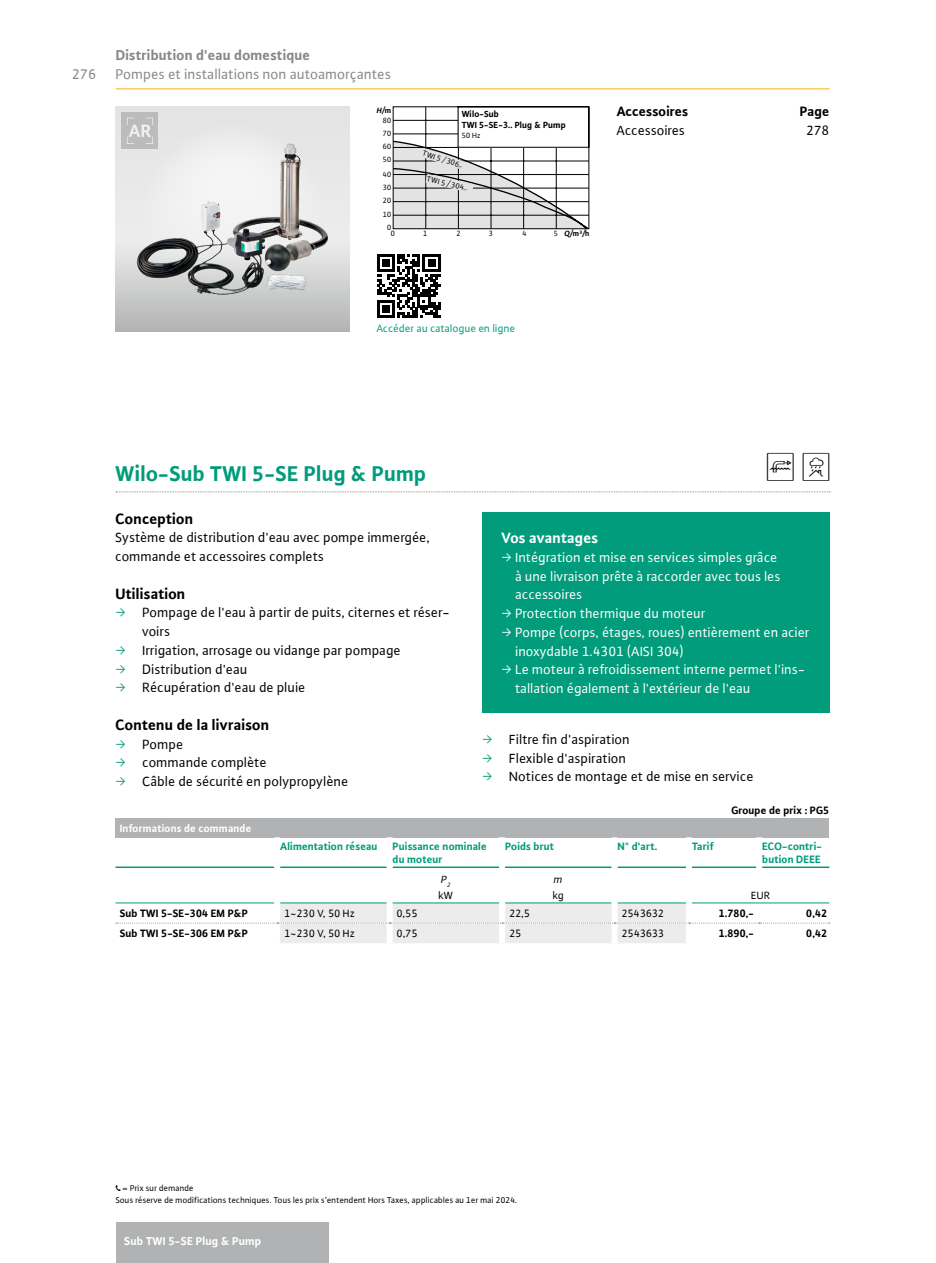
<style>
.page{position:relative;width:936px;height:1263px;background:#fff}
.page>*{position:absolute;margin:0;border:0;box-sizing:border-box;transform-origin:0 0}
.t1{font:42.75px "WILO Pict";color:#000}
.t2{font:700 22.5px "WILO Plus Global";color:#009c7a}
.t3{font:700 15.75px "WILO Plus Global";color:#000}
.t4{font:700 15.75px "WILO Plus Global";color:#fff}
.t5{font:15px "WILO Plus Global";color:#878786}
.t6{font:700 15px "WILO Plus Global";color:#878786}
.t7{font:14.25px/18.8px "WILO Plus Global";color:#000}
.t8{font:14.25px "WILO Plus Global";color:#fff}
.t9{font:700 14.25px "WILO Plus Global";color:#000}
.t10{font:700 12px "WILO Plus Global";color:#fff}
.t11{font:700 11.25px/13.5px "WILO Plus Global";color:#009c7a}
.t12{font:700 11.25px "WILO Plus Global";color:#000}
.t13{font:11.25px "WILO Plus Global";color:#000}
.t14{font:11.25px "WILO Plus Global";color:#009c7a}
.t15{font:700 11.25px "WILO Plus Global";color:#fff}
.t16{font:italic 11.25px "WILO Plus Global";color:#000}
.t17{font:700 9.3px/11.2px "WILO Plus FM";color:#000}
.t18{font:9px/12.5px "WILO Plus Global";color:#000}
.t19{font:7.95px "WILO Plus FM";color:#000}
.t20{font:700 7.95px "WILO Plus FM";color:#000}
.t21{font:7.95px "WILO Plus TF";color:#000}
.s1{font-style:italic}
.s2{font-family:"WILO Pict";color:#009c7a}
.s3{font-family:"WILO Pict"}
</style>
<div class="page">
<hr style="left:116px;top:89px;width:713px;height:1px;background:#f9b000">
<div style="left:116px;top:1222px;width:212px;height:41px;background:#b1b2b3"></div>
<svg style="left:116px;top:491px;width:714px;height:1px"></svg>
<svg style="left:115px;top:106px;width:234px;height:226px;background:#d5d6d6"></svg>
<svg style="left:392px;top:106px;width:197px;height:124px"></svg>
<svg style="left:139px;top:125px;width:187px;height:188px;background:#c6c5c5"></svg>
<img style="left:136px;top:143px;width:152px;height:146px">
<div style="left:482px;top:512px;width:347px;height:200px;background:#009c7b"></div>
<div style="left:115px;top:818px;width:714px;height:19px;background:#b1b2b3"></div>
<hr style="left:115px;top:902px;width:159px;height:1px;background:#009c7a">
<hr style="left:280px;top:902px;width:106px;height:1px;background:#009c7a">
<hr style="left:392px;top:902px;width:107px;height:1px;background:#009c7a">
<hr style="left:505px;top:902px;width:106px;height:1px;background:#009c7a">
<hr style="left:617px;top:902px;width:69px;height:1px;background:#009c7a">
<hr style="left:692px;top:902px;width:67px;height:1px;background:#009c7a">
<hr style="left:759px;top:902px;width:70px;height:1px;background:#009c7a">
<svg style="left:115px;top:903px;width:714px;height:40px"></svg>
<hr style="left:115px;top:866px;width:159px;height:2px;background:#009c7a">
<hr style="left:280px;top:866px;width:106px;height:2px;background:#009c7a">
<hr style="left:392px;top:866px;width:107px;height:2px;background:#009c7a">
<hr style="left:505px;top:866px;width:106px;height:2px;background:#009c7a">
<hr style="left:617px;top:866px;width:69px;height:2px;background:#009c7a">
<hr style="left:692px;top:866px;width:64px;height:2px;background:#009c7a">
<hr style="left:762px;top:866px;width:67px;height:2px;background:#009c7a">
<div style="left:122px;top:113px;width:36px;height:36px;background:#bcbcbc"></div>
<svg style="left:127px;top:118px;width:26px;height:26px"></svg>
<svg style="left:377px;top:254px;width:63px;height:64px"></svg>
<p class="t5" style="left:72px;top:65px;width:26px">276</p>
<p class="t6" style="left:116px;top:46px;width:196px">Distribution d'eau domestique</p>
<p class="t5" style="left:116px;top:65px;width:277px">Pompes et installations non autoamorçantes</p>
<p class="t20" style="left:377px;top:105px;width:16px"><span class="s1">H</span>/m</p>
<p class="t19" style="left:382px;top:115px;width:10px">80</p>
<p class="t17" style="left:461px;top:108px;width:106px">Wilo-Sub<br>TWI 5-SE-3.. Plug &amp; Pump</p>
<p class="t19" style="left:461px;top:130px;width:21px">50 Hz</p>
<p class="t19" style="left:424px;top:148px;width:43px;rotate:18deg">TWI 5 / 306..</p>
<p class="t19" style="left:428px;top:174px;width:43px;rotate:13deg">TWI 5 / 304..</p>
<p class="t20" style="left:564px;top:228px;width:26px"><span class="s1">Q</span>/m³/h</p>
<p class="t19" style="left:382px;top:129px;width:10px">70</p>
<p class="t19" style="left:382px;top:142px;width:10px">60</p>
<p class="t19" style="left:382px;top:155px;width:10px">50</p>
<p class="t19" style="left:382px;top:169px;width:10px">40</p>
<p class="t19" style="left:382px;top:182px;width:10px">30</p>
<p class="t19" style="left:382px;top:195px;width:10px">20</p>
<p class="t19" style="left:382px;top:210px;width:10px">10</p>
<p class="t19" style="left:387px;top:223px;width:6px">0</p>
<p class="t21" style="left:391px;top:229px;width:6px">0</p>
<p class="t21" style="left:423px;top:229px;width:6px">1</p>
<p class="t21" style="left:456px;top:229px;width:6px">2</p>
<p class="t21" style="left:488px;top:229px;width:6px">3</p>
<p class="t21" style="left:522px;top:229px;width:6px">4</p>
<p class="t21" style="left:554px;top:229px;width:6px">5</p>
<p class="t9" style="left:616px;top:103px;width:73px">Accessoires</p>
<p class="t9" style="left:799px;top:103px;width:31px">Page</p>
<p class="t7" style="left:616px;top:121px;width:70px">Accessoires</p>
<p class="t7" style="left:806px;top:121px;width:25px">278</p>
<p class="t14" style="left:377px;top:321px;width:140px">Accéder au catalogue en ligne</p>
<h2 class="t2" style="left:116px;top:460px;width:312px">Wilo-Sub TWI 5-SE Plug &amp; Pump</h2>
<h1 class="t1" style="left:767px;top:450px;width:64px">º a</h1>
<p class="t3" style="left:115px;top:509px;width:79px">Conception</p>
<p class="t7" style="left:115px;top:528px;width:316px">Système de distribution d'eau avec pompe immergée, commande et accessoires complets</p>
<p class="t3" style="left:115px;top:584px;width:71px">Utilisation</p>
<p class="t7" style="left:115px;top:603px;width:336px"><span class="s2">ƒ</span> Pompage de l'eau à partir de puits, citernes et réser-</p>
<p class="t7" style="left:142px;top:622px;width:29px">voirs</p>
<p class="t7" style="left:115px;top:641px;width:287px"><span class="s2">ƒ</span> Irrigation, arrosage ou vidange par pompage</p>
<p class="t7" style="left:115px;top:659px;width:134px"><span class="s2">ƒ</span> Distribution d'eau</p>
<p class="t7" style="left:115px;top:678px;width:192px"><span class="s2">ƒ</span> Récupération d'eau de pluie</p>
<p class="t3" style="left:115px;top:715px;width:155px">Contenu de la livraison</p>
<p class="t7" style="left:115px;top:734px;width:234px"><span class="s2">ƒ</span> Pompe<br><span class="s2">ƒ</span> commande complète<br><span class="s2">ƒ</span> Câble de sécurité en polypropylène</p>
<p class="t7" style="left:482px;top:729px;width:273px"><span class="s2">ƒ</span> Filtre fin d'aspiration<br><span class="s2">ƒ</span> Flexible d'aspiration<br><span class="s2">ƒ</span> Notices de montage et de mise en service</p>
<p class="t4" style="left:501px;top:528px;width:98px">Vos avantages</p>
<p class="t8" style="left:501px;top:549px;width:277px"><span class="s3">ƒ</span> Intégration et mise en services simples grâce</p>
<p class="t8" style="left:515px;top:567px;width:267px">à une livraison prête à raccorder avec tous les</p>
<p class="t8" style="left:515px;top:586px;width:68px">accessoires</p>
<p class="t8" style="left:501px;top:605px;width:205px"><span class="s3">ƒ</span> Protection thermique du moteur</p>
<p class="t8" style="left:501px;top:624px;width:310px"><span class="s3">ƒ</span> Pompe (corps, étages, roues) entièrement en acier</p>
<p class="t8" style="left:515px;top:642px;width:170px">inoxydable 1.4301 (AISI 304)</p>
<p class="t8" style="left:501px;top:661px;width:305px"><span class="s3">ƒ</span> Le moteur à refroidissement interne permet l'ins-</p>
<p class="t8" style="left:515px;top:680px;width:237px">tallation également à l'extérieur de l'eau</p>
<p class="t15" style="left:120px;top:821px;width:133px">Informations de commande</p>
<p class="t12" style="left:731px;top:803px;width:100px">Groupe de prix : PG5</p>
<p class="t11" style="left:280px;top:839px;width:99px">Alimentation réseau</p>
<p class="t11" style="left:392px;top:839px;width:96px">Puissance nominale du moteur</p>
<p class="t11" style="left:505px;top:839px;width:51px">Poids brut</p>
<p class="t11" style="left:617px;top:839px;width:41px">N° d'art.</p>
<p class="t11" style="left:692px;top:839px;width:23px">Tarif</p>
<p class="t11" style="left:762px;top:839px;width:61px">ECO-contri&shy;bution DEEE</p>
<p class="t16" style="left:441px;top:872px;width:11px">P<sub>2</sub></p>
<p class="t16" style="left:554px;top:872px;width:10px">m</p>
<p class="t13" style="left:438px;top:888px;width:17px">kW</p>
<p class="t13" style="left:552px;top:888px;width:13px">kg</p>
<p class="t13" style="left:751px;top:888px;width:21px">EUR</p>
<p class="t12" style="left:120px;top:906px;width:130px">Sub TWI 5-SE-304 EM P&amp;P</p>
<p class="t13" style="left:284px;top:906px;width:72px">1~230 V, 50 Hz</p>
<p class="t13" style="left:397px;top:906px;width:22px">0,55</p>
<p class="t13" style="left:509px;top:906px;width:22px">22,5</p>
<p class="t13" style="left:621px;top:906px;width:44px">2543632</p>
<p class="t12" style="left:718px;top:906px;width:37px">1.780,-</p>
<p class="t12" style="left:806px;top:906px;width:23px">0,42</p>
<p class="t12" style="left:120px;top:926px;width:130px">Sub TWI 5-SE-306 EM P&amp;P</p>
<p class="t13" style="left:284px;top:926px;width:72px">1~230 V, 50 Hz</p>
<p class="t13" style="left:397px;top:926px;width:22px">0,75</p>
<p class="t13" style="left:509px;top:926px;width:14px">25</p>
<p class="t13" style="left:621px;top:926px;width:44px">2543633</p>
<p class="t12" style="left:718px;top:926px;width:37px">1.890,-</p>
<p class="t12" style="left:806px;top:926px;width:23px">0,42</p>
<p class="t18" style="left:116px;top:1181px;width:403px"><span class="s3">Í</span> = Prix sur demande<br>Sous réserve de modifications techniques. Tous les prix s’entendent Hors Taxes, applicables au 1er mai 2024.</p>
<p class="t10" style="left:124px;top:1234px;width:139px">Sub TWI 5-SE Plug &amp; Pump</p>
</div>
